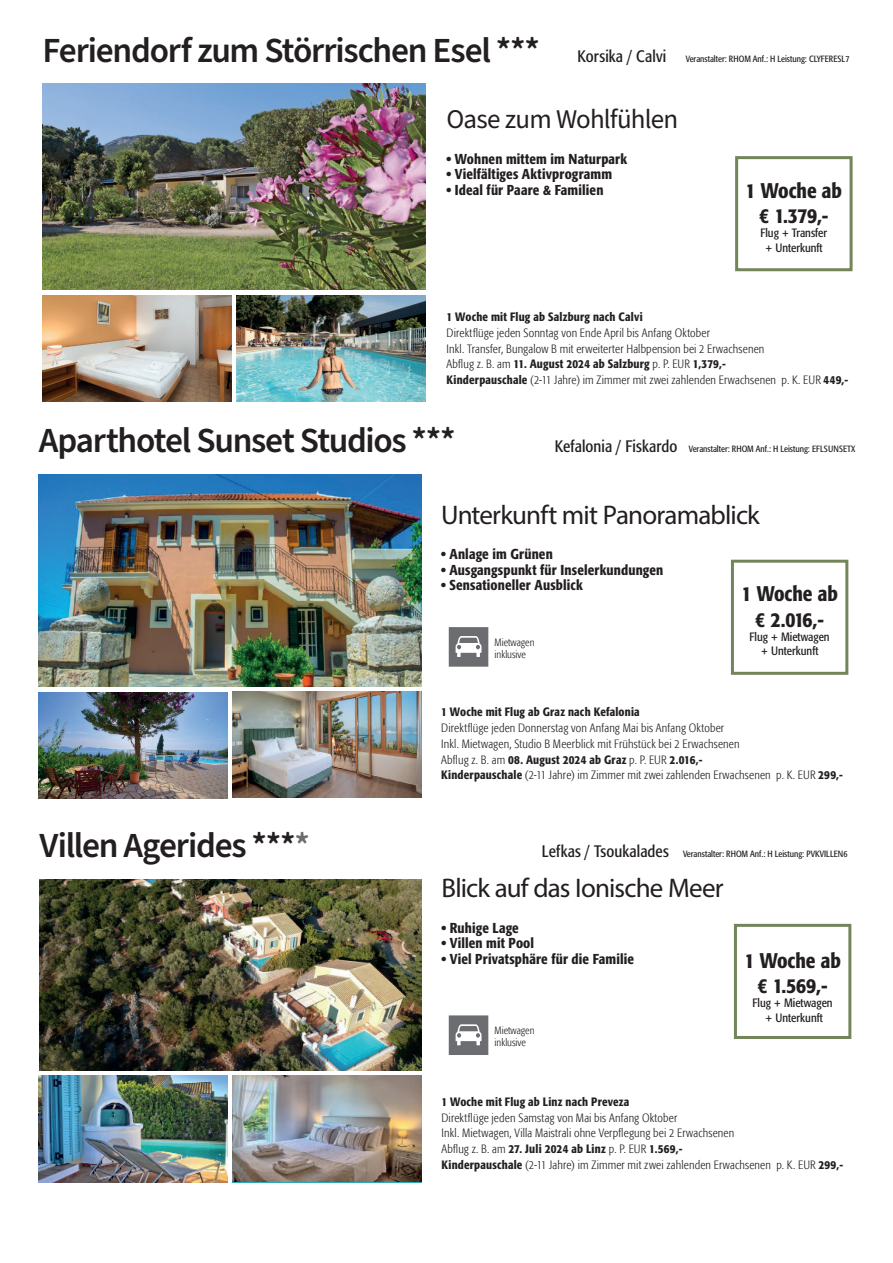
<style>
.page{position:relative;width:893px;height:1263px;background:#fff}
.page>*{position:absolute;margin:0;border:0;box-sizing:border-box;transform-origin:0 0}
.t1{font:600 35.25px "Source Sans Pro";letter-spacing:-.035em;color:#231f20}
.t2{font:27px "Myriad Pro";letter-spacing:-.03em;color:#231f20}
.t3{font:27px "Source Sans Pro";letter-spacing:-.03em;color:#231f20}
.t4{font:500 condensed 21px/25.2px "Formata";color:#231f20;text-align:center}
.t5{font:500 condensed 14.25px "Formata";letter-spacing:.01em;color:#231f20}
.t6{font:300 condensed 12px/15.8px "Formata";letter-spacing:.015em;color:#231f20}
.t7{font:500 condensed 12px "Formata";letter-spacing:.015em;color:#231f20}
.t8{font:condensed 12px/14.4px "Formata";color:#231f20;text-align:center}
.t9{font:300 condensed 10.5px/12px "Formata";color:#231f20}
.t10{font:condensed 9px "Formata";color:#231f20}
.s1{font-family:"Source Sans Pro";font-weight:600;font-stretch:normal;font-size:35.25px}
.s2{font-size:16.5px}
.s3{font-weight:500}
.s4{color:#6c6d70}
</style>
<div class="page">
<img style="left:39px;top:474px;width:382px;height:213px">
<img style="left:39px;top:692px;width:189px;height:106px">
<img style="left:232px;top:691px;width:189px;height:106px">
<div style="left:735px;top:156px;width:118px;height:115px;border:3px solid #73855b"></div>
<div style="left:731px;top:560px;width:117px;height:115px;border:3px solid #73855b"></div>
<div style="left:734px;top:924px;width:117px;height:115px;border:3px solid #73855b"></div>
<img style="left:39px;top:879px;width:382px;height:192px">
<img style="left:39px;top:1076px;width:189px;height:106px">
<img style="left:232px;top:1076px;width:189px;height:105px">
<img style="left:43px;top:83px;width:382px;height:206px">
<img style="left:43px;top:296px;width:189px;height:106px">
<img style="left:236px;top:296px;width:189px;height:106px">
<svg style="left:449px;top:627px;width:39px;height:40px"></svg>
<svg style="left:449px;top:1015px;width:39px;height:40px"></svg>
<p class="t10" style="left:43px;top:53px;width:808px"><span class="s1">Feriendorf zum Störrischen Esel ***</span> <span class="s2">Korsika / Calvi</span> Veranstalter: RHOM Anf.: H Leistung: CLYFERESL7</p>
<h2 class="t3" style="left:446px;top:101px;width:233px">Oase zum Wohlfühlen</h2>
<p class="t5" style="left:446px;top:150px;width:182px">• Wohnen mittem im Naturpark</p>
<p class="t5" style="left:446px;top:166px;width:167px">• Vielfältiges Aktivprogramm</p>
<p class="t5" style="left:446px;top:181px;width:158px">• Ideal für Paare &amp; Familien</p>
<h3 class="t4" style="left:746px;top:178px;width:98px">1 Woche ab € 1.379,-</h3>
<p class="t8" style="left:760px;top:226px;width:68px">Flug + Transfer + Unterkunft</p>
<p class="t7" style="left:446px;top:309px;width:198px">1 Woche mit Flug ab Salzburg nach Calvi</p>
<p class="t6" style="left:446px;top:325px;width:403px">Direktflüge jeden Sonntag von Ende April bis Anfang Oktober<br>Inkl. Transfer, Bungalow B mit erweiterter Halbpension bei 2 Erwachsenen<br>Abflug z. B. am <span class="s3">11. August 2024 ab Salzburg</span> p. P. EUR <span class="s3">1,379,-<br>Kinderpauschale</span> (2-11 Jahre) im Zimmer mit zwei zahlenden Erwachsenen p. K. EUR <span class="s3">449,-</span></p>
<h1 class="t1" style="left:39px;top:416px;width:418px">Aparthotel Sunset Studios ***</h1>
<p class="t10" style="left:555px;top:443px;width:302px"><span class="s2">Kefalonia / Fiskardo</span> Veranstalter: RHOM Anf.: H Leistung: EFLSUNSETX</p>
<h2 class="t2" style="left:441px;top:498px;width:320px">Unterkunft mit Panoramablick</h2>
<p class="t5" style="left:441px;top:545px;width:113px">• Anlage im Grünen</p>
<p class="t5" style="left:441px;top:561px;width:224px">• Ausgangspunkt für Inselerkundungen</p>
<p class="t5" style="left:441px;top:577px;width:143px">• Sensationeller Ausblick</p>
<h3 class="t4" style="left:741px;top:581px;width:98px">1 Woche ab € 2.016,-</h3>
<p class="t8" style="left:750px;top:629px;width:82px">Flug + Mietwagen + Unterkunft</p>
<p class="t9" style="left:495px;top:636px;width:41px">Mietwagen inklusive</p>
<h1 class="t1" style="left:40px;top:821px;width:272px">Villen Agerides ***<span class="s4">*</span></h1>
<p class="t7" style="left:441px;top:705px;width:200px">1 Woche mit Flug ab Graz nach Kefalonia</p>
<p class="t6" style="left:441px;top:720px;width:403px">Direktflüge jeden Donnerstag von Anfang Mai bis Anfang Oktober<br>Inkl. Mietwagen, Studio B Meerblick mit Frühstück bei 2 Erwachsenen<br>Abflug z. B. am <span class="s3">08. August 2024 ab Graz</span> p. P. EUR <span class="s3">2.016,-<br>Kinderpauschale</span> (2-11 Jahre) im Zimmer mit zwei zahlenden Erwachsenen p. K. EUR <span class="s3">299,-</span></p>
<p class="t10" style="left:542px;top:848px;width:307px"><span class="s2">Lefkas / Tsoukalades</span> Veranstalter: RHOM Anf.: H Leistung: PVKVILLEN6</p>
<h2 class="t2" style="left:441px;top:872px;width:284px">Blick auf das Ionische Meer</h2>
<p class="t5" style="left:441px;top:919px;width:79px">• Ruhige Lage</p>
<p class="t5" style="left:441px;top:935px;width:94px">• Villen mit Pool</p>
<p class="t5" style="left:441px;top:950px;width:194px">• Viel Privatsphäre für die Familie</p>
<h3 class="t4" style="left:744px;top:948px;width:98px">1 Woche ab € 1.569,-</h3>
<p class="t8" style="left:753px;top:996px;width:82px">Flug + Mietwagen + Unterkunft</p>
<p class="t9" style="left:495px;top:1024px;width:41px">Mietwagen inklusive</p>
<p class="t7" style="left:441px;top:1094px;width:189px">1 Woche mit Flug ab Linz nach Preveza</p>
<p class="t6" style="left:441px;top:1110px;width:403px">Direktflüge jeden Samstag von Mai bis Anfang Oktober<br>Inkl. Mietwagen, Villa Maistrali ohne Verpflegung bei 2 Erwachsenen<br>Abflug z. B. am <span class="s3">27. Juli 2024 ab Linz</span> p. P. EUR <span class="s3">1.569,-<br>Kinderpauschale</span> (2-11 Jahre) im Zimmer mit zwei zahlenden Erwachsenen p. K. EUR <span class="s3">299,-</span></p>
</div>
